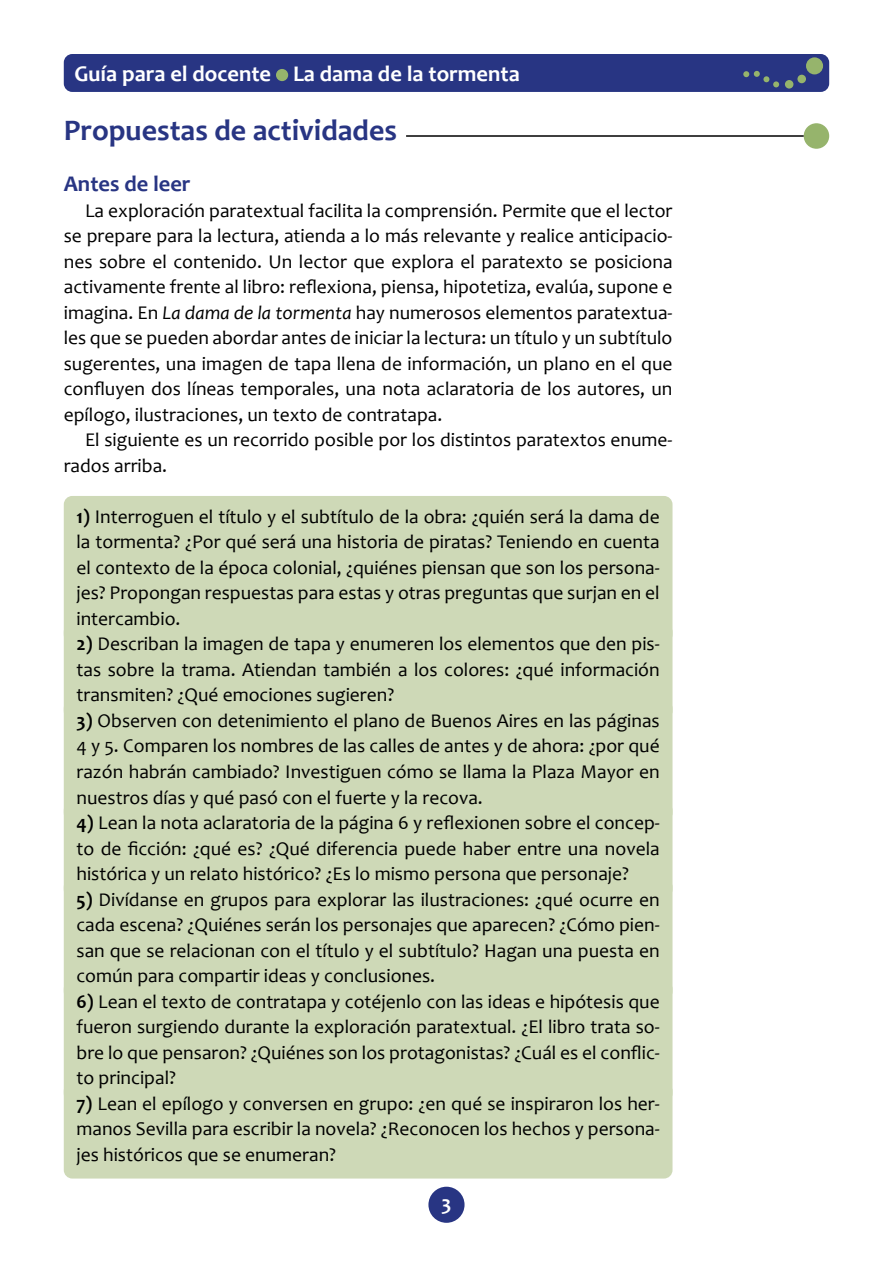
<style>
.page{position:relative;width:893px;height:1263px;background:#fff}
.page>*{position:absolute;margin:0;border:0;box-sizing:border-box;transform-origin:0 0}
.t1{font:700 30px "Candara";color:#283583}
.t2{font:700 22.5px "Candara";color:#fff}
.t3{font:700 22.5px "Candara";color:#283583}
.t4{font:700 21px "Candara";color:#fff}
.t5{font:19.5px/25.5px "Candara";color:#000;text-align:justify}
.s1{font-style:italic}
.s2{font-weight:700}
</style>
<div class="page">
<div style="left:64px;top:54px;width:765px;height:38px;background:#283583;border-radius:9px"></div>
<div style="left:276px;top:69px;width:12px;height:12px;background:#96b46c;border-radius:50%"></div>
<div style="left:428px;top:1187px;width:37px;height:36px;background:#283583;border-radius:50%"></div>
<div style="left:806px;top:57px;width:17px;height:17px;background:#96b46c;border-radius:50%"></div>
<div style="left:797px;top:75px;width:9px;height:8px;background:#96b46c;border-radius:50%"></div>
<div style="left:785px;top:80px;width:8px;height:9px;background:#96b46c;border-radius:50%"></div>
<svg style="left:743px;top:71px;width:36px;height:16px"></svg>
<div style="left:64px;top:496px;width:608px;height:147px;background:#ced9b7;border-radius:9px"></div>
<div style="left:64px;top:623px;width:608px;height:96px;background:#ced9b7;border-radius:9px"></div>
<div style="left:64px;top:700px;width:608px;height:121px;background:#ced9b7;border-radius:9px"></div>
<div style="left:64px;top:802px;width:608px;height:96px;background:#ced9b7;border-radius:9px"></div>
<div style="left:64px;top:878px;width:608px;height:122px;background:#ced9b7;border-radius:9px"></div>
<div style="left:64px;top:980px;width:608px;height:122px;background:#ced9b7;border-radius:9px"></div>
<div style="left:64px;top:1082px;width:608px;height:96px;background:#ced9b7;border-radius:9px"></div>
<div style="left:804px;top:123px;width:25px;height:26px;background:#96b46c;border-radius:50%"></div>
<hr style="left:406px;top:135px;width:398px;height:2px;background:#000">
<p class="t2" style="left:74px;top:60px;width:447px">Guía para el docente La dama de la tormenta</p>
<h1 class="t1" style="left:64px;top:112px;width:335px">Propuestas de actividades</h1>
<p class="t3" style="left:64px;top:170px;width:128px">Antes de leer</p>
<p class="t5" style="left:64px;top:198px;width:610px;text-indent:21px">La exploración paratextual facilita la comprensión. Permite que el lector se prepare para la lectura, atienda a lo más relevante y realice anticipacio&shy;nes sobre el contenido. Un lector que explora el paratexto se posiciona activamente frente al libro: reflexiona, piensa, hipotetiza, evalúa, supone e imagina. En <span class="s1">La dama de la tormenta</span> hay numerosos elementos paratextua&shy;les que se pueden abordar antes de iniciar la lectura: un título y un subtítulo sugerentes, una imagen de tapa llena de información, un plano en el que confluyen dos líneas temporales, una nota aclaratoria de los autores, un epílogo, ilustraciones, un texto de contratapa.</p>
<p class="t5" style="left:64px;top:427px;width:610px;text-indent:21px">El siguiente es un recorrido posible por los distintos paratextos enume&shy;rados arriba.</p>
<p class="t5" style="left:76px;top:504px;width:585px"><span class="s2">1)</span> Interroguen el título y el subtítulo de la obra: ¿quién será la dama de la tormenta? ¿Por qué será una historia de piratas? Teniendo en cuenta el contexto de la época colonial, ¿quiénes piensan que son los persona&shy;jes? Propongan respuestas para estas y otras preguntas que surjan en el intercambio.</p>
<p class="t5" style="left:76px;top:631px;width:585px"><span class="s2">2)</span> Describan la imagen de tapa y enumeren los elementos que den pis&shy;tas sobre la trama. Atiendan también a los colores: ¿qué información transmiten? ¿Qué emociones sugieren?</p>
<p class="t5" style="left:76px;top:708px;width:585px"><span class="s2">3)</span> Observen con detenimiento el plano de Buenos Aires en las páginas 4 y 5. Comparen los nombres de las calles de antes y de ahora: ¿por qué razón habrán cambiado? Investiguen cómo se llama la Plaza Mayor en nuestros días y qué pasó con el fuerte y la recova.</p>
<p class="t5" style="left:76px;top:810px;width:585px"><span class="s2">4)</span> Lean la nota aclaratoria de la página 6 y reflexionen sobre el concep&shy;to de ficción: ¿qué es? ¿Qué diferencia puede haber entre una novela histórica y un relato histórico? ¿Es lo mismo persona que personaje?</p>
<p class="t5" style="left:76px;top:886px;width:585px"><span class="s2">5)</span> Divídanse en grupos para explorar las ilustraciones: ¿qué ocurre en cada escena? ¿Quiénes serán los personajes que aparecen? ¿Cómo pien&shy;san que se relacionan con el título y el subtítulo? Hagan una puesta en común para compartir ideas y conclusiones.</p>
<p class="t5" style="left:76px;top:988px;width:585px"><span class="s2">6)</span> Lean el texto de contratapa y cotéjenlo con las ideas e hipótesis que fueron surgiendo durante la exploración paratextual. ¿El libro trata so&shy;bre lo que pensaron? ¿Quiénes son los protagonistas? ¿Cuál es el conflic&shy;to principal?</p>
<p class="t5" style="left:76px;top:1090px;width:585px"><span class="s2">7)</span> Lean el epílogo y conversen en grupo: ¿en qué se inspiraron los her&shy;manos Sevilla para escribir la novela? ¿Reconocen los hechos y persona&shy;jes históricos que se enumeran?</p>
<p class="t4" style="left:442px;top:1190px;width:11px">3</p>
</div>
